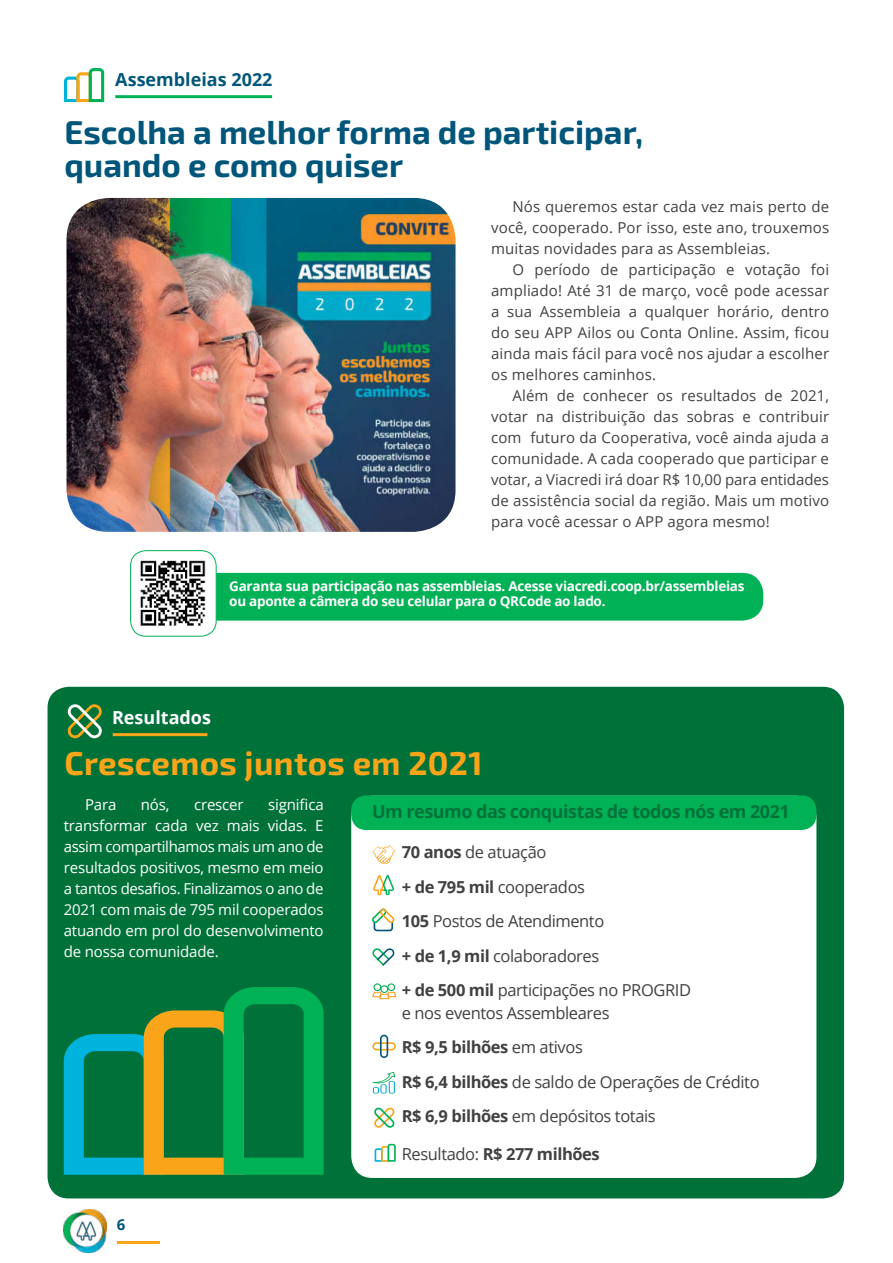
<style>
.page{position:relative;width:893px;height:1263px;background:#fff}
.page>*{position:absolute;margin:0;border:0;box-sizing:border-box;transform-origin:0 0}
.t1{font:700 33px/33px "Exo 2";color:#00567a}
.t2{font:700 33px "Exo 2";letter-spacing:.01em;color:#faa41a}
.t3{font:700 18px "Open Sans";letter-spacing:-.025em;color:#007239}
.t4{font:700 18px "Open Sans";color:#00567a}
.t5{font:700 18px "Open Sans";color:#fff}
.t6{font:16.5px/34.5px "Open Sans";letter-spacing:-.025em;color:#414042}
.t7{font:700 16.5px "Open Sans";letter-spacing:-.025em;color:#414042}
.t8{font:15px/21px "Open Sans";letter-spacing:.01em;color:#414042;text-align:justify}
.t9{font:15px/21px "Open Sans";letter-spacing:-.01em;color:#fff;text-align:justify}
.t10{font:700 15px "Open Sans";color:#00567a}
.t11{font:700 13.5px/15px "Open Sans";letter-spacing:-.02em;color:#fff}
.s1{font-weight:700}
.s2{font-weight:400}
</style>
<div class="page">
<div style="left:48px;top:687px;width:796px;height:511px;background:#007239;border-radius:21px"></div>
<hr style="left:115px;top:95px;width:157px;height:3px;background:#00b156">
<svg style="left:64px;top:68px;width:40px;height:34px"></svg>
<img style="left:67px;top:198px;width:388px;height:334px">
<hr style="left:113px;top:733px;width:94px;height:3px;background:#faa41a">
<svg style="left:67px;top:704px;width:35px;height:34px"></svg>
<div style="left:216px;top:573px;width:547px;height:48px;background:#00b156"></div>
<img style="left:140px;top:560px;width:66px;height:66px">
<div style="left:130px;top:550px;width:86px;height:86px;border:1px solid #00b156;border-radius:15px"></div>
<div style="left:351px;top:796px;width:465px;height:382px;background:#fff;border-radius:21px"></div>
<div style="left:351px;top:795px;width:465px;height:35px;background:#00b156;border-radius:15px"></div>
<svg style="left:373px;top:875px;width:21px;height:20px"></svg>
<svg style="left:375px;top:1144px;width:21px;height:18px"></svg>
<svg style="left:372px;top:1035px;width:24px;height:23px"></svg>
<svg style="left:372px;top:948px;width:23px;height:18px"></svg>
<svg style="left:372px;top:908px;width:22px;height:23px"></svg>
<svg style="left:372px;top:983px;width:24px;height:16px"></svg>
<svg style="left:374px;top:1107px;width:21px;height:21px"></svg>
<svg style="left:372px;top:845px;width:23px;height:19px"></svg>
<svg style="left:372px;top:1072px;width:23px;height:21px"></svg>
<svg style="left:64px;top:987px;width:260px;height:188px"></svg>
<hr style="left:117px;top:1241px;width:42px;height:2px;background:#faa41a">
<img style="left:64px;top:1210px;width:42px;height:42px">
<p class="t4" style="left:115px;top:73px;width:159px">Assembleias 2022</p>
<h1 class="t1" style="left:64px;top:120px;width:580px">Escolha a melhor forma de participar, quando e como quiser</h1>
<p class="t8" style="left:491px;top:196px;width:340px;text-indent:21px">Nós queremos estar cada vez mais perto de você, cooperado. Por isso, este ano, trouxemos muitas novidades para as Assembleias.</p>
<p class="t8" style="left:491px;top:259px;width:340px;text-indent:21px">O período de participação e votação foi ampliado! Até 31 de março, você pode acessar a sua Assembleia a qualquer horário, dentro do seu APP Ailos ou Conta Online. Assim, ficou ainda mais fácil para você nos ajudar a escolher os melhores caminhos.</p>
<p class="t8" style="left:491px;top:385px;width:340px;text-indent:21px">Além de conhecer os resultados de 2021, votar na distribuição das sobras e contribuir com futuro da Cooperativa, você ainda ajuda a comunidade. A cada cooperado que participar e votar, a Viacredi irá doar R$ 10,00 para entidades de assistência social da região. Mais um motivo para você acessar o APP agora mesmo!</p>
<p class="t11" style="left:229px;top:579px;width:517px">Garanta sua participação nas assembleias. Acesse viacredi.coop.br/assembleias ou aponte a câmera do seu celular para o QRCode ao lado.</p>
<p class="t5" style="left:112px;top:710px;width:100px">Resultados</p>
<h1 class="t2" style="left:64px;top:750px;width:420px">Crescemos juntos em 2021</h1>
<p class="t9" style="left:85px;top:794px;width:33px">Para</p>
<p class="t9" style="left:141px;top:794px;width:30px">nós,</p>
<p class="t9" style="left:194px;top:794px;width:51px">crescer</p>
<p class="t9" style="left:64px;top:794px;width:261px;text-indent:204px">significa transformar cada vez mais vidas. E assim compartilhamos mais um ano de resultados positivos, mesmo em meio a tantos desafios. Finalizamos o ano de 2021 com mais de 795 mil cooperados atuando em prol do desenvolvimento de nossa comunidade.</p>
<p class="t10" style="left:117px;top:1219px;width:10px">6</p>
<p class="t3" style="left:372px;top:804px;width:419px">Um resumo das conquistas de todos nós em 2021</p>
<p class="t6" style="left:402px;top:834px;width:291px"><span class="s1">70 anos</span> de atuação<br><span class="s1">+ de 795 mil</span> cooperados<br><span class="s1">105</span> Postos de Atendimento<br><span class="s1">+ de 1,9 mil</span> colaboradores<br><span class="s1">+ de 500 mil</span> participações no PROGRID</p>
<p class="t6" style="left:402px;top:995px;width:359px">e nos eventos Assembleares<br><span class="s1">R$ 9,5 bilhões</span> em ativos<br><span class="s1">R$ 6,4 bilhões</span> de saldo de Operações de Crédito<br><span class="s1">R$ 6,9 bilhões</span> em depósitos totais</p>
<p class="t7" style="left:402px;top:1147px;width:199px"><span class="s2">Resultado:</span> R$ 277 milhões</p>
</div>
